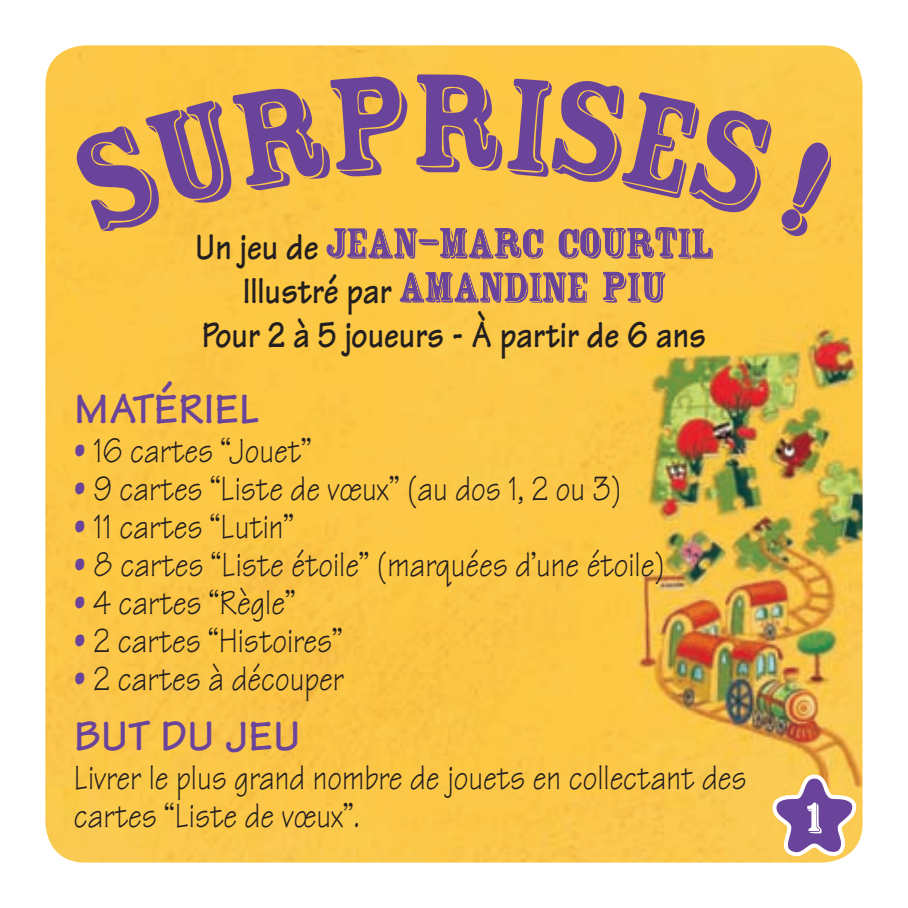
<style>
.page{position:relative;width:908px;height:908px;background:#fff}
.page>*{position:absolute;margin:0;border:0;box-sizing:border-box;transform-origin:0 0}
.t1{font:104px "Distro Bats";color:#6a439a}
.t2{font:700 44px "Tekton";color:#6a439a}
.t3{font:700 38px "Tekton";color:#231f20;scale:.85 1}
.t4{font:36px/38px "Tekton";color:#231f20;scale:.85 1}
.s1{color:#6a439a}
</style>
<div class="page">
<img style="left:45px;top:45px;width:817px;height:817px">
<svg style="left:781px;top:142px;width:49px;height:94px;background:#bc8c6b"></svg>
<svg style="left:76px;top:74px;width:695px;height:184px;background:#cb9a61"></svg>
<svg style="left:399px;top:272px;width:266px;height:30px;background:#b08372"></svg>
<svg style="left:765px;top:767px;width:97px;height:95px"></svg>
<p class="t3" style="left:195px;top:222px;width:147px">Un jeu de</p>
<p class="t3" style="left:242px;top:266px;width:177px">Illustré par</p>
<p class="t3" style="left:202px;top:310px;width:594px">Pour 2 à 5 joueurs - À partir de 6 ans</p>
<p class="t2" style="left:74px;top:381px;width:187px">Matériel</p>
<p class="t4" style="left:74px;top:431px;width:281px"><span class="s1">•</span> 16 cartes “Jouet”</p>
<p class="t4" style="left:74px;top:469px;width:645px"><span class="s1">•</span> 9 cartes “Liste de vœux” (au dos 1, 2 ou 3)</p>
<p class="t4" style="left:74px;top:507px;width:260px"><span class="s1">•</span> 11 cartes “Lutin”</p>
<p class="t4" style="left:74px;top:545px;width:696px"><span class="s1">•</span> 8 cartes “Liste étoile” (marquées d’une étoile)</p>
<p class="t4" style="left:74px;top:583px;width:262px"><span class="s1">•</span> 4 cartes “Règle”</p>
<p class="t4" style="left:74px;top:621px;width:317px"><span class="s1">•</span> 2 cartes “Histoires”</p>
<p class="t4" style="left:74px;top:659px;width:319px"><span class="s1">•</span> 2 cartes à découper</p>
<p class="t2" style="left:74px;top:708px;width:228px">But du jeu</p>
<p class="t4" style="left:74px;top:757px;width:792px">Livrer le plus grand nombre de jouets en collectant des cartes “Liste de vœux”.</p>
<h1 class="t1" style="left:771px;top:766px;width:87px">W</h1>
</div>
